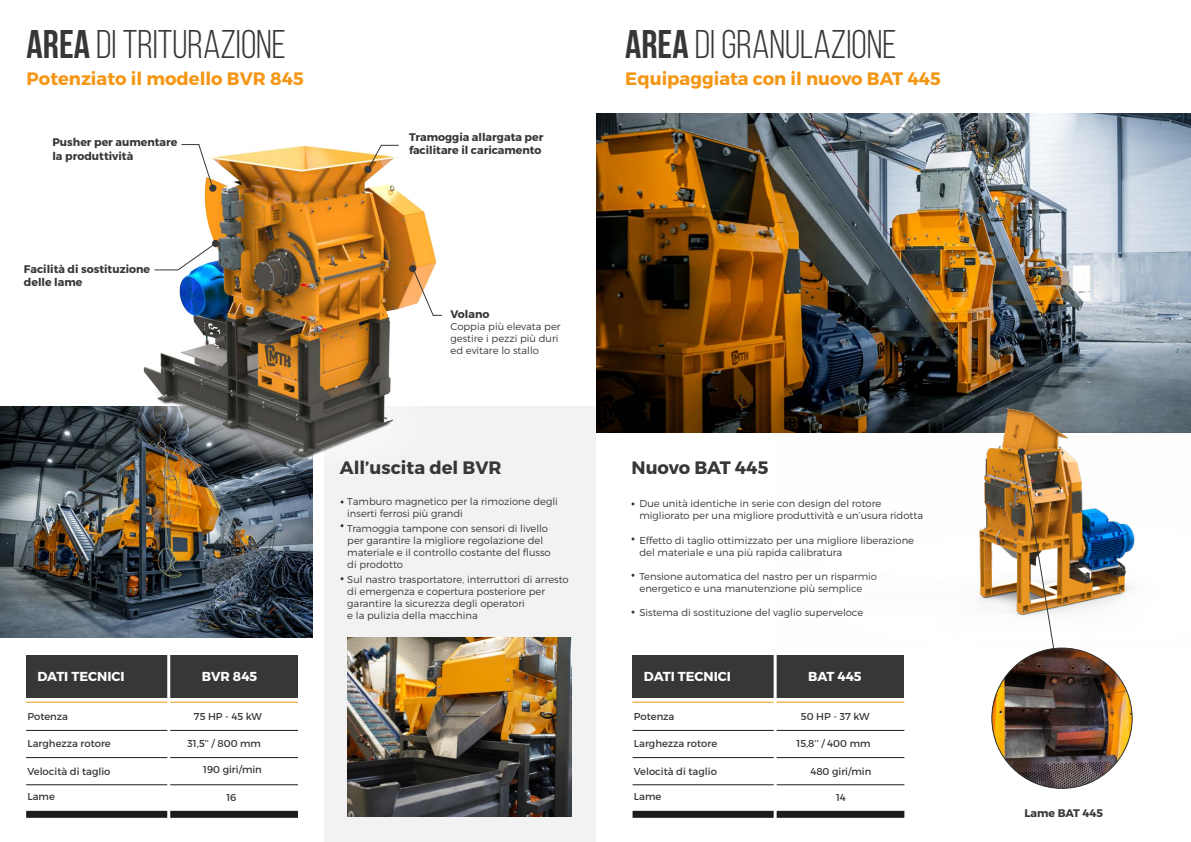
<style>
.page{position:relative;width:1191px;height:842px;background:#fff}
.page>*{position:absolute;margin:0;border:0;box-sizing:border-box;transform-origin:0 0}
.t1{font:40px "Bebas Neue";color:#373737}
.t2{font:700 18px "Montserrat";color:#f49716}
.t3{font:700 18px "Montserrat";color:#373737}
.t4{font:700 13px "Montserrat";color:#fff}
.t5{font:700 11px/13.2px "Montserrat";color:#373737}
.t6{font:300 10px/12px "Montserrat";color:#373737}
.t7{font:10px "Montserrat";color:#373737}
.s1{font-weight:700}
</style>
<div class="page">
<div style="left:26px;top:655px;width:272px;height:43px;background:#373737"></div>
<div style="left:632px;top:655px;width:272px;height:43px;background:#373737"></div>
<div style="left:324px;top:407px;width:272px;height:435px;background:#f2f2f2"></div>
<img style="left:0;top:507px;width:312px;height:131px">
<img style="left:0;top:144px;width:610px;height:363px">
<svg style="left:181px;top:144px;width:38px;height:50px"></svg>
<svg style="left:154px;top:237px;width:68px;height:34px"></svg>
<svg style="left:362px;top:144px;width:36px;height:32px"></svg>
<svg style="left:406px;top:263px;width:36px;height:54px"></svg>
<img style="left:347px;top:638px;width:224px;height:178px">
<img style="left:596px;top:113px;width:595px;height:319px">
<img style="left:777px;top:372px;width:414px;height:279px">
<hr style="left:26px;top:702px;width:272px;height:1px;background:#f49716">
<hr style="left:632px;top:702px;width:272px;height:1px;background:#f49716">
<hr style="left:26px;top:757px;width:272px;height:1px;background:#1d1d1b">
<hr style="left:632px;top:757px;width:272px;height:1px;background:#1d1d1b">
<hr style="left:26px;top:730px;width:272px;height:1px;background:#1d1d1b">
<hr style="left:632px;top:730px;width:272px;height:1px;background:#1d1d1b">
<hr style="left:26px;top:784px;width:272px;height:1px;background:#1d1d1b">
<hr style="left:632px;top:784px;width:272px;height:1px;background:#1d1d1b">
<div style="left:26px;top:811px;width:272px;height:7px;background:#1d1d1b"></div>
<div style="left:632px;top:811px;width:272px;height:7px;background:#1d1d1b"></div>
<hr style="left:167px;top:649px;width:3px;height:180px;background:#fff">
<hr style="left:773px;top:649px;width:3px;height:180px;background:#fff">
<img style="left:991px;top:648px;width:141px;height:140px;border-radius:70px">
<div style="left:1017px;top:448px;width:8px;height:8px;border:3px solid #373737;border-radius:50%"></div>
<img style="left:1019px;top:450px;width:36px;height:200px">
<p class="t1" style="left:27px;top:23px;width:261px"><span class="s1">AREA</span> DI TRITURAZIONE</p>
<p class="t1" style="left:625px;top:23px;width:273px"><span class="s1">AREA</span> DI GRANULAZIONE</p>
<p class="t2" style="left:27px;top:67px;width:279px">Potenziato il modello BVR 845</p>
<p class="t2" style="left:625px;top:67px;width:317px">Equipaggiata con il nuovo BAT 445</p>
<p class="t5" style="left:52px;top:136px;width:127px">Pusher per aumentare la produttività</p>
<p class="t5" style="left:24px;top:262px;width:128px">Facilità di sostituzione delle lame</p>
<p class="t5" style="left:409px;top:130px;width:136px">Tramoggia allargata per facilitare il caricamento</p>
<p class="t5" style="left:450px;top:308px;width:40px">Volano</p>
<p class="t6" style="left:450px;top:320px;width:112px">Coppia più elevata per gestire i pezzi più duri ed evitare lo stallo</p>
<p class="t3" style="left:340px;top:456px;width:163px">All’uscita del BVR</p>
<p class="t3" style="left:631px;top:456px;width:138px">Nuovo BAT 445</p>
<p class="t6" style="left:347px;top:496px;width:212px">Tamburo magnetico per la rimozione degli inserti ferrosi più grandi</p>
<p class="t6" style="left:347px;top:523px;width:205px">Tramoggia tampone con sensori di livello per garantire la migliore regolazione del materiale e il controllo costante del flusso di prodotto</p>
<p class="t6" style="left:347px;top:573px;width:223px">Sul nastro trasportatore, interruttori di arresto di emergenza e copertura posteriore per garantire la sicurezza degli operatori<br>e la pulizia della macchina</p>
<p class="t6" style="left:639px;top:498px;width:285px">Due unità identiche in serie con design del rotore migliorato per una migliore produttività e un’usura ridotta</p>
<p class="t6" style="left:639px;top:534px;width:276px">Effetto di taglio ottimizzato per una migliore liberazione del materiale e una più rapida calibratura</p>
<p class="t6" style="left:639px;top:570px;width:239px">Tensione automatica del nastro per un risparmio energetico e una manutenzione più semplice</p>
<p class="t6" style="left:639px;top:606px;width:225px">Sistema di sostituzione del vaglio superveloce</p>
<p class="t4" style="left:38px;top:668px;width:89px">DATI TECNICI</p>
<p class="t4" style="left:202px;top:669px;width:57px">BVR 845</p>
<p class="t4" style="left:644px;top:668px;width:89px">DATI TECNICI</p>
<p class="t4" style="left:808px;top:669px;width:55px">BAT 445</p>
<p class="t7" style="left:27px;top:710px;width:42px">Potenza</p>
<p class="t7" style="left:194px;top:710px;width:69px">75 HP - 45 kW</p>
<p class="t7" style="left:634px;top:710px;width:42px">Potenza</p>
<p class="t7" style="left:801px;top:710px;width:70px">50 HP - 37 kW</p>
<p class="t7" style="left:27px;top:737px;width:85px">Larghezza rotore</p>
<p class="t7" style="left:188px;top:737px;width:75px">31,5’’ / 800 mm</p>
<p class="t7" style="left:634px;top:737px;width:85px">Larghezza rotore</p>
<p class="t7" style="left:796px;top:737px;width:76px">15,8’’ / 400 mm</p>
<p class="t7" style="left:203px;top:763px;width:60px">190 giri/min</p>
<p class="t7" style="left:810px;top:765px;width:62px">480 giri/min</p>
<p class="t7" style="left:226px;top:791px;width:12px">16</p>
<p class="t7" style="left:27px;top:765px;width:85px">Velocità di taglio</p>
<p class="t7" style="left:634px;top:765px;width:85px">Velocità di taglio</p>
<p class="t7" style="left:27px;top:790px;width:29px">Lame</p>
<p class="t7" style="left:634px;top:790px;width:29px">Lame</p>
<p class="t7" style="left:836px;top:791px;width:11px">14</p>
<p class="t5" style="left:1024px;top:806px;width:80px">Lame BAT 445</p>
</div>
